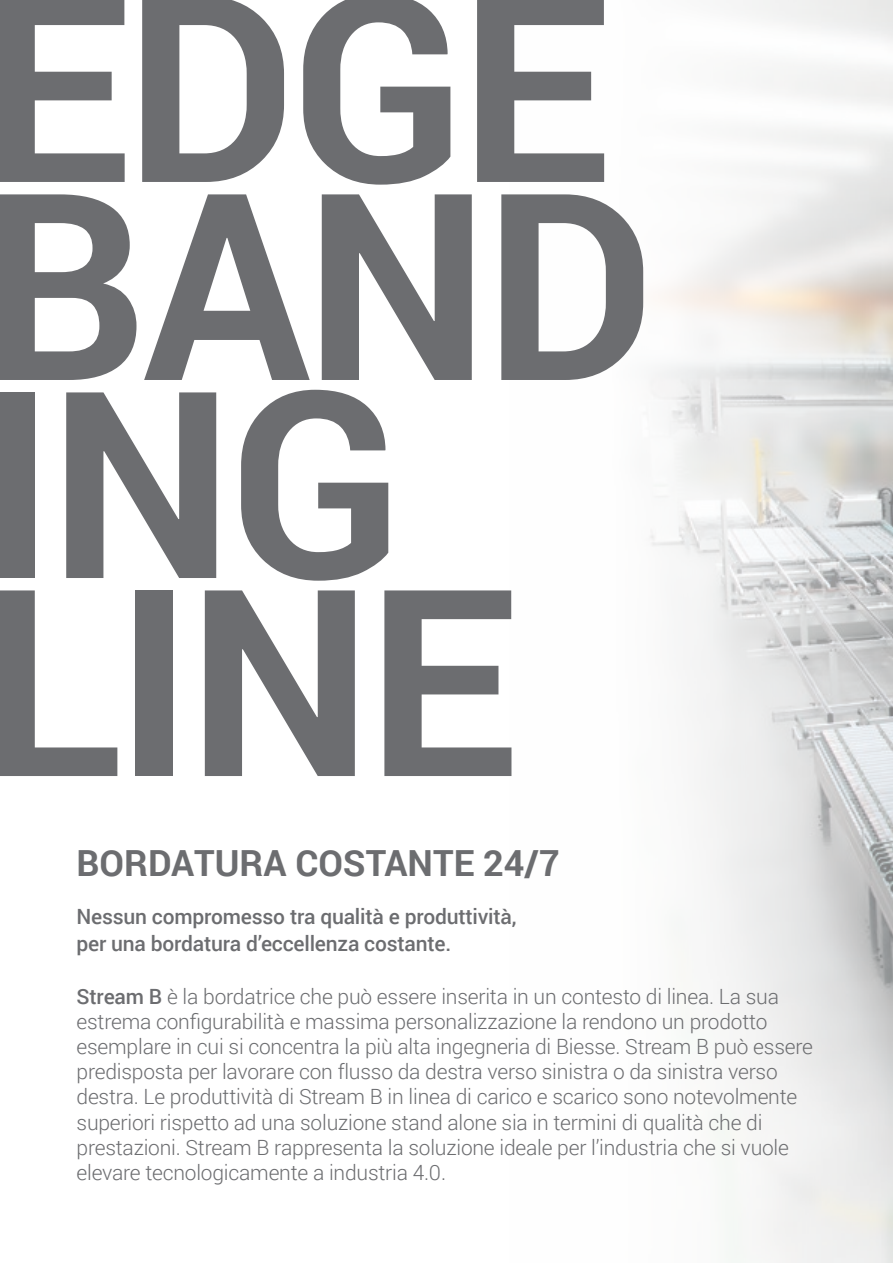
<style>
.page{position:relative;width:893px;height:1263px;background:#fff}
.page>*{position:absolute;margin:0;border:0;box-sizing:border-box;transform-origin:0 0}
.t1{font:700 261px "Roboto";letter-spacing:-.02em;color:#6c6d70}
.t2{font:700 36px "Roboto";color:#6c6d70}
.t3{font:300 21px/25.2px "Roboto";letter-spacing:-.01em;color:#6c6d70}
.t4{font:500 21px/27px "Roboto";letter-spacing:-.01em;color:#6c6d70}
.s1{font-weight:500}
</style>
<div class="page">
<img style="left:650px;top:0;width:243px;height:1263px">
<p class="t1" style="left:-20px;top:-95px;width:631px">EDGE</p>
<p class="t1" style="left:-20px;top:103px;width:676px">BAND</p>
<p class="t1" style="left:-22px;top:301px;width:427px">ING</p>
<p class="t1" style="left:-20px;top:499px;width:538px">LINE</p>
<p class="t2" style="left:77px;top:838px;width:485px">BORDATURA COSTANTE 24/7</p>
<p class="t4" style="left:77px;top:902px;width:442px">Nessun compromesso tra qualità e produttività, per una bordatura d’eccellenza costante.</p>
<p class="t3" style="left:77px;top:983px;width:738px"><span class="s1">Stream B</span> è la bordatrice che può essere inserita in un contesto di linea. La sua estrema configurabilità e massima personalizzazione la rendono un prodotto esemplare in cui si concentra la più alta ingegneria di Biesse. Stream B può essere predisposta per lavorare con flusso da destra verso sinistra o da sinistra verso destra. Le produttività di Stream B in linea di carico e scarico sono notevolmente superiori rispetto ad una soluzione stand alone sia in termini di qualità che di prestazioni. Stream B rappresenta la soluzione ideale per l’industria che si vuole elevare tecnologicamente a industria 4.0.</p>
</div>
